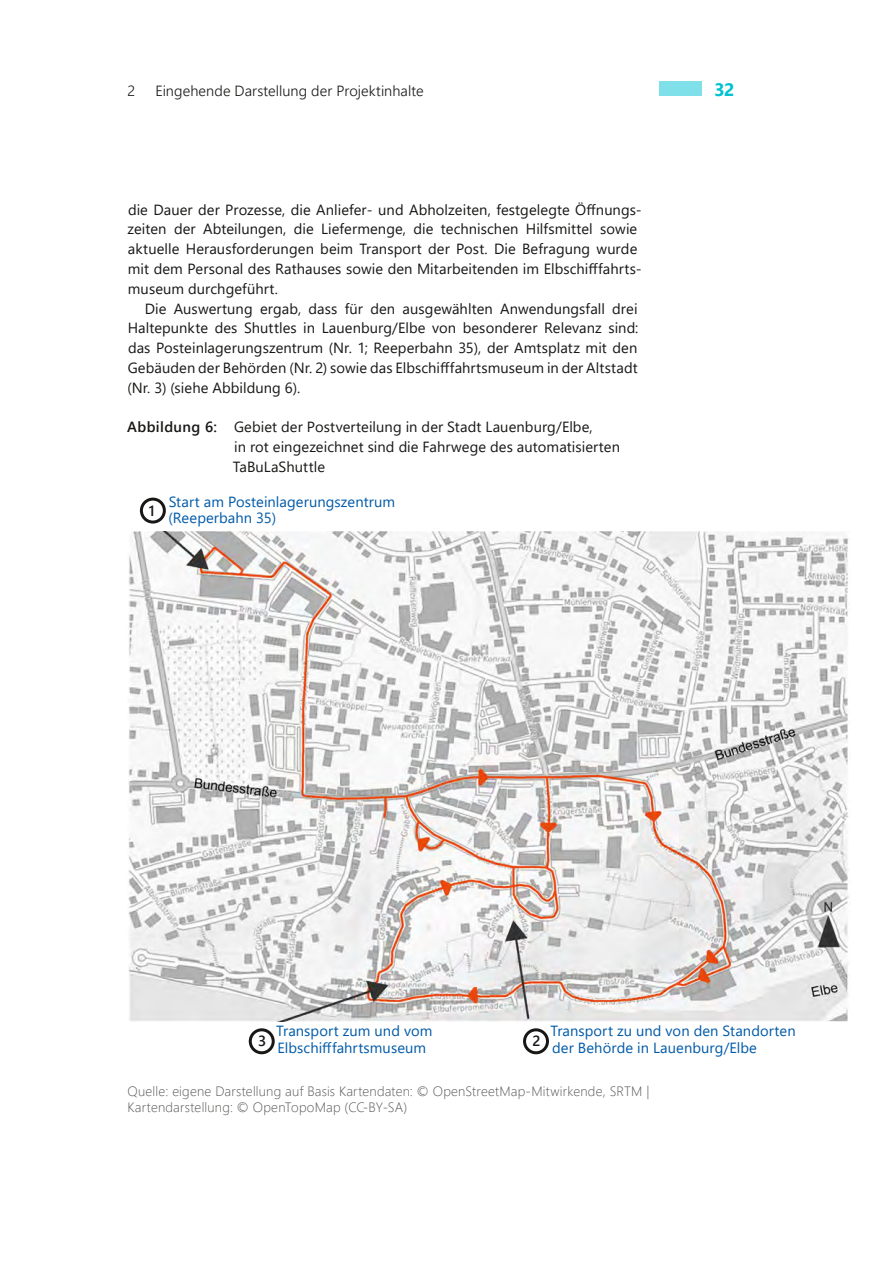
<style>
.page{position:relative;width:893px;height:1263px;background:#fff}
.page>*{position:absolute;margin:0;border:0;box-sizing:border-box;transform-origin:0 0}
.t1{font:700 18px "Segoe UI";color:#00c1d4}
.WP_Fliesstext{font:14.7px/19.8px "Segoe UI";letter-spacing:.005em;color:#181716}
.WP_Fliesstext_ohne_E{font:14.7px/16.5px "Segoe UI";letter-spacing:.005em;color:#005aa8}
.t2{font:300 14.7px "Segoe UI";letter-spacing:.005em;color:#181716}
.WP_Fliesstext_ohne_E-2{font:600 14.7px "Segoe UI";color:#181716}
.WP_Quelle{font:300 13.5px/16.5px "Segoe UI";letter-spacing:.015em;color:#565655}
.s1{font-weight:600}
</style>
<div class="page">
<div style="left:659px;top:81px;width:43px;height:15px;background:#80e0ea"></div>
<img style="left:128px;top:531px;width:721px;height:490px">
<div style="left:140px;top:498px;width:26px;height:25px;border:3px solid #181716;border-radius:50%"></div>
<div style="left:249px;top:1028px;width:26px;height:26px;border:3px solid #181716;border-radius:50%"></div>
<div style="left:523px;top:1028px;width:26px;height:26px;border:3px solid #181716;border-radius:50%"></div>
<p class="t2" style="left:128px;top:77px;width:9px">2</p>
<p class="t2" style="left:155px;top:77px;width:270px">Eingehende Darstellung der Projektinhalte</p>
<p class="t1" style="left:714px;top:72px;width:22px">32</p>
<p class="WP_Fliesstext" style="left:127px;top:198px;width:516px">die Dauer der Prozesse, die Anliefer- und Abholzeiten, festgelegte Öffnungs&shy;zeiten der Abteilungen, die Liefermenge, die technischen Hilfsmittel sowie aktuelle Herausforderungen beim Transport der Post. Die Befragung wurde mit dem Personal des Rathauses sowie den Mitarbeitenden im Elbschifffahrts&shy;museum durchgeführt.</p>
<p class="WP_Fliesstext" style="left:127px;top:297px;width:512px;text-align:justify;text-indent:17px">Die Auswertung ergab, dass für den ausgewählten Anwendungsfall drei Haltepunkte des Shuttles in Lauenburg/Elbe von besonderer Relevanz sind: das Posteinlagerungszentrum (Nr. 1; Reeperbahn 35), der Amtsplatz mit den Gebäuden der Behörden (Nr. 2) sowie das Elbschifffahrtsmuseum in der Altstadt (Nr. 3) (siehe Abbildung 6).</p>
<p class="WP_Fliesstext" style="left:233px;top:416px;width:389px;text-indent:-106px"><span class="s1">Abbildung 6:</span> Gebiet der Postverteilung in der Stadt Lauenburg/Elbe,<br>in rot eingezeichnet sind die Fahrwege des automatisierten<br>TaBuLaShuttle</p>
<p class="WP_Fliesstext_ohne_E-2" style="left:149px;top:496px;width:7px">1</p>
<p class="WP_Fliesstext_ohne_E" style="left:168px;top:492px;width:228px">Start am Posteinlagerungszentrum (Reeperbahn 35)</p>
<p class="WP_Fliesstext_ohne_E-2" style="left:258px;top:1027px;width:10px">3</p>
<p class="WP_Fliesstext_ohne_E" style="left:551px;top:1022px;width:247px">Transport zu und von den Standorten der Behörde in Lauenburg/Elbe</p>
<p class="WP_Fliesstext_ohne_E" style="left:276px;top:1022px;width:158px">Transport zum und vom<br>Elbschifffahrtsmuseum</p>
<p class="WP_Fliesstext_ohne_E-2" style="left:532px;top:1027px;width:10px">2</p>
<p class="WP_Quelle" style="left:128px;top:1081px;width:523px">Quelle: eigene Darstellung auf Basis Kartendaten: © OpenStreetMap-Mitwirkende, SRTM |<br>Kartendarstellung: © OpenTopoMap (CC-BY-SA)</p>
</div>
